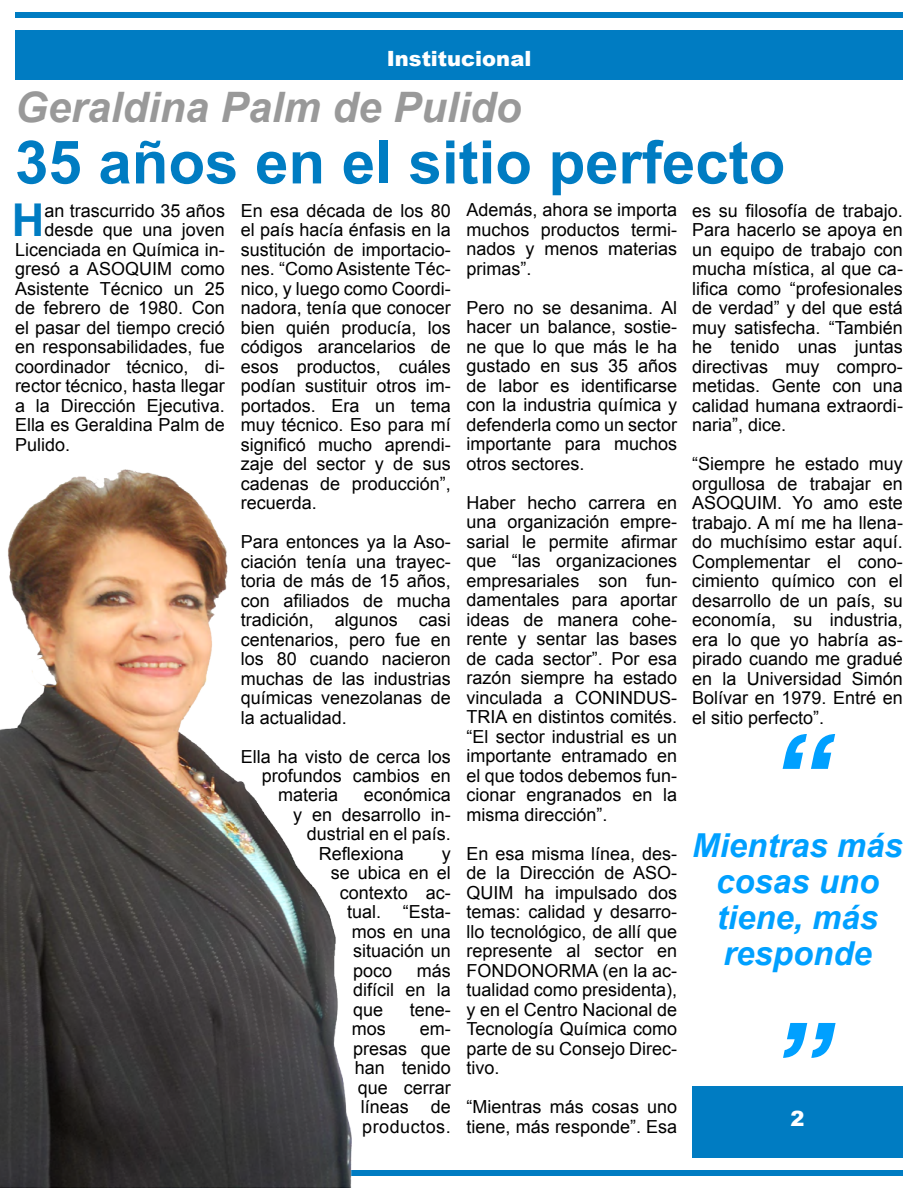
<style>
.page{position:relative;width:918px;height:1188px;background:#fff}
.page>*{position:absolute;margin:0;border:0;box-sizing:border-box;transform-origin:0 0}
.t1{font:italic 700 120px "Arial";color:#00a0ff}
.t2{font:700 60px "Arial";color:#007cc2}
.t3{font:700 45.3px "Arial";color:#007cc2}
.t4{font:italic 700 42px "Arial";color:#999}
.t5{font:italic 700 33px/36px "Arial";color:#00a0ff;text-align:center}
.t6{font:900 21px "Arial";color:#fff}
.t7{font:18px/19.5px "Arial";color:#000;text-align:justify}
</style>
<div class="page">
<div style="left:15px;top:12px;width:888px;height:6px;background:#007cc2"></div>
<div style="left:15px;top:1170px;width:888px;height:6px;background:#007cc2"></div>
<div style="left:15px;top:30px;width:888px;height:50px;background:#007cc2"></div>
<img style="left:0;top:470px;width:352px;height:718px">
<div style="left:692px;top:1086px;width:211px;height:72px;background:#007cc2"></div>
<p class="t6" style="left:387px;top:43px;width:146px">Institucional</p>
<h3 class="t4" style="left:15px;top:79px;width:508px">Geraldina Palm de Pulido</h3>
<h2 class="t2" style="left:15px;top:122px;width:772px">35 años en el sitio perfecto</h2>
<h3 class="t3" style="left:12px;top:190px;width:34px">H</h3>
<p class="t7" style="left:44px;top:201px;width:182px">an trascurrido 35 años</p>
<p class="t7" style="left:692px;top:201px;width:212px">es su filosofía de trabajo.<br>Para hacerlo se apoya en un equipo de trabajo con mucha mística, al que ca&shy;lifica como “profesionales de verdad” y del que está muy satisfecha. “También he tenido unas juntas directivas muy compro&shy;metidas. Gente con una calidad humana extraordi&shy;naria”, dice.</p>
<p class="t7" style="left:692px;top:454px;width:212px">“Siempre he estado muy orgullosa de trabajar en ASOQUIM. Yo amo este trabajo. A mí me ha llena&shy;do muchísimo estar aquí.<br>Complementar el cono&shy;cimiento químico con el desarrollo de un país, su economía, su industria, era lo que yo habría as&shy;pirado cuando me gradué en la Universidad Simón Bolívar en 1979. Entré en el sitio perfecto”.</p>
<p class="t7" style="left:467px;top:201px;width:212px">Además, ahora se importa muchos productos termi&shy;nados y menos materias primas”.</p>
<p class="t7" style="left:467px;top:298px;width:212px">Pero no se desanima. Al hacer un balance, sostie&shy;ne que lo que más le ha gustado en sus 35 años de labor es identificarse con la industria química y defenderla como un sector importante para muchos otros sectores.</p>
<p class="t7" style="left:467px;top:493px;width:212px">Haber hecho carrera en una organización empre&shy;sarial le permite afirmar que “las organizaciones empresariales son fun&shy;damentales para aportar ideas de manera cohe&shy;rente y sentar las bases de cada sector”. Por esa razón siempre ha estado vinculada a CONINDUS-TRIA en distintos comités. “El sector industrial es un importante entramado en el que todos debemos fun&shy;cionar engranados en la misma dirección”.</p>
<p class="t7" style="left:467px;top:844px;width:212px">En esa misma línea, des&shy;de la Dirección de ASO-QUIM ha impulsado dos temas: calidad y desarro&shy;llo tecnológico, de allí que represente al sector en FONDONORMA (en la ac&shy;tualidad como presidenta), y en el Centro Nacional de Tecnología Química como parte de su Consejo Direc&shy;tivo.</p>
<p class="t7" style="left:467px;top:1097px;width:212px">“Mientras más cosas uno tiene, más responde”. Esa</p>
<p class="t7" style="left:241px;top:201px;width:212px">En esa década de los 80 el país hacía énfasis en la sustitución de importacio&shy;nes. “Como Asistente Téc&shy;nico, y luego como Coordi&shy;nadora, tenía que conocer bien quién producía, los códigos arancelarios de esos productos, cuáles podían sustituir otros im&shy;portados. Era un tema muy técnico. Eso para mí significó mucho aprendi&shy;zaje del sector y de sus cadenas de producción”, recuerda.</p>
<p class="t7" style="left:241px;top:532px;width:211px">Para entonces ya la Aso&shy;ciación tenía una trayec&shy;toria de más de 15 años, con afiliados de mucha tradición, algunos casi centenarios, pero fue en los 80 cuando nacieron muchas de las industrias químicas venezolanas de la actualidad.</p>
<p class="t7" style="left:241px;top:747px;width:211px">Ella ha visto de cerca los</p>
<p class="t7" style="left:262px;top:766px;width:190px">profundos cambios en</p>
<p class="t7" style="left:278px;top:786px;width:62px">materia</p>
<p class="t7" style="left:364px;top:786px;width:89px">económica</p>
<p class="t7" style="left:293px;top:805px;width:159px">y en desarrollo in-</p>
<p class="t7" style="left:307px;top:825px;width:145px">dustrial en el país.</p>
<p class="t7" style="left:319px;top:844px;width:87px">Reflexiona</p>
<p class="t7" style="left:442px;top:844px;width:10px">y</p>
<p class="t7" style="left:331px;top:864px;width:121px">se ubica en el</p>
<p class="t7" style="left:340px;top:883px;width:112px">contexto ac-</p>
<p class="t7" style="left:347px;top:903px;width:105px">tual. “Esta-</p>
<p class="t7" style="left:352px;top:922px;width:100px">mos en una</p>
<p class="t7" style="left:353px;top:942px;width:99px">situación un</p>
<p class="t7" style="left:353px;top:961px;width:41px">poco</p>
<p class="t7" style="left:44px;top:220px;width:182px">desde que una joven</p>
<p class="t7" style="left:15px;top:240px;width:211px">Licenciada en Química in-</p>
<p class="t7" style="left:15px;top:259px;width:211px">gresó a ASOQUIM como</p>
<p class="t7" style="left:15px;top:279px;width:211px">Asistente Técnico un 25</p>
<p class="t7" style="left:15px;top:298px;width:211px">de febrero de 1980. Con</p>
<p class="t7" style="left:15px;top:318px;width:211px">el pasar del tiempo creció</p>
<p class="t7" style="left:15px;top:337px;width:211px">en responsabilidades, fue</p>
<p class="t7" style="left:15px;top:357px;width:211px">coordinador técnico, di-</p>
<p class="t7" style="left:15px;top:376px;width:211px">rector técnico, hasta llegar</p>
<p class="t7" style="left:15px;top:396px;width:211px">a la Dirección Ejecutiva.</p>
<p class="t7" style="left:15px;top:415px;width:211px">Ella es Geraldina Palm de</p>
<p class="t7" style="left:15px;top:435px;width:57px">Pulido.</p>
<h1 class="t1" style="left:768px;top:699px;width:61px">“</h1>
<h3 class="t5" style="left:692px;top:828px;width:212px">Mientras más cosas uno tiene, más responde</h3>
<p class="t7" style="left:353px;top:961px;width:99px;text-indent:63px">más difícil en la que</p>
<p class="t7" style="left:410px;top:1000px;width:43px">tene-</p>
<h1 class="t1" style="left:768px;top:987px;width:61px">”</h1>
<p class="t7" style="left:352px;top:1020px;width:36px">mos</p>
<p class="t7" style="left:353px;top:1020px;width:99px;text-align:right">em-<br>presas que han tenido que cerrar líneas de productos.</p>
<p class="t6" style="left:791px;top:1103px;width:16px">2</p>
</div>
